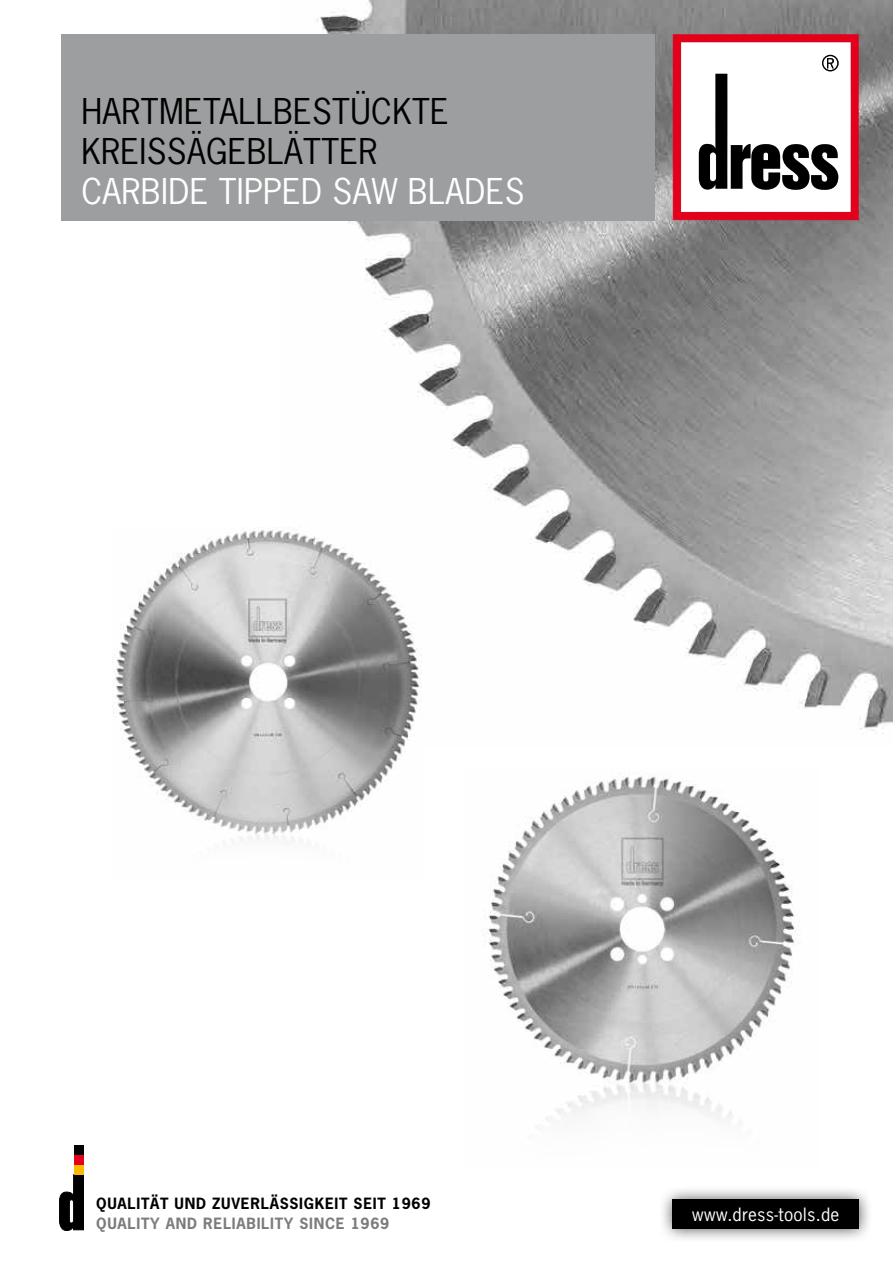
<style>
.page{position:relative;width:893px;height:1263px;background:#fff}
.page>*{position:absolute;margin:0;border:0;box-sizing:border-box;transform-origin:0 0}
.t1{font:33.45px/40.2px "News Gothic";letter-spacing:.01em;color:#000}
.t2{font:33.45px "News Gothic";letter-spacing:.01em;color:#fff}
.t3{font:17.25px "News Gothic";letter-spacing:.02em;color:#fff}
.t4{font:700 14.55px "News Gothic";letter-spacing:.05em;color:#000}
.t5{font:700 14.55px "News Gothic";letter-spacing:.05em;color:#7b7c7e}
</style>
<div class="page">
<img style="left:279px;top:0;width:614px;height:734px">
<svg style="left:59px;top:1174px;width:25px;height:56px"></svg>
<div style="left:74px;top:1145px;width:9px;height:10px;background:#000"></div>
<div style="left:74px;top:1155px;width:9px;height:10px;background:#e2001a"></div>
<div style="left:74px;top:1165px;width:9px;height:10px;background:#fabb00"></div>
<svg style="left:673px;top:34px;width:186px;height:186px"></svg>
<div style="left:61px;top:34px;width:593px;height:186px;background:#9c9e9f"></div>
<div style="left:658px;top:1185px;width:215px;height:58px;background:#000;opacity:.7"></div>
<div style="left:673px;top:1200px;width:186px;height:29px;background:#000"></div>
<img style="left:483px;top:773px;width:314px;height:306px">
<img style="left:546px;top:1079px;width:195px;height:44px">
<img style="left:113px;top:527px;width:309px;height:280px">
<img style="left:182px;top:807px;width:170px;height:34px">
<p class="t1" style="left:81px;top:90px;width:369px">HARTMETALLBESTÜCKTE<br>KREISSÄGEBLÄTTER</p>
<p class="t2" style="left:81px;top:170px;width:445px">CARBIDE TIPPED SAW BLADES</p>
<p class="t4" style="left:96px;top:1194px;width:336px">QUALITÄT UND ZUVERLÄSSIGKEIT SEIT 1969</p>
<p class="t5" style="left:96px;top:1214px;width:295px">QUALITY AND RELIABILITY SINCE 1969</p>
<p class="t3" style="left:692px;top:1203px;width:149px">www.dress-tools.de</p>
</div>
